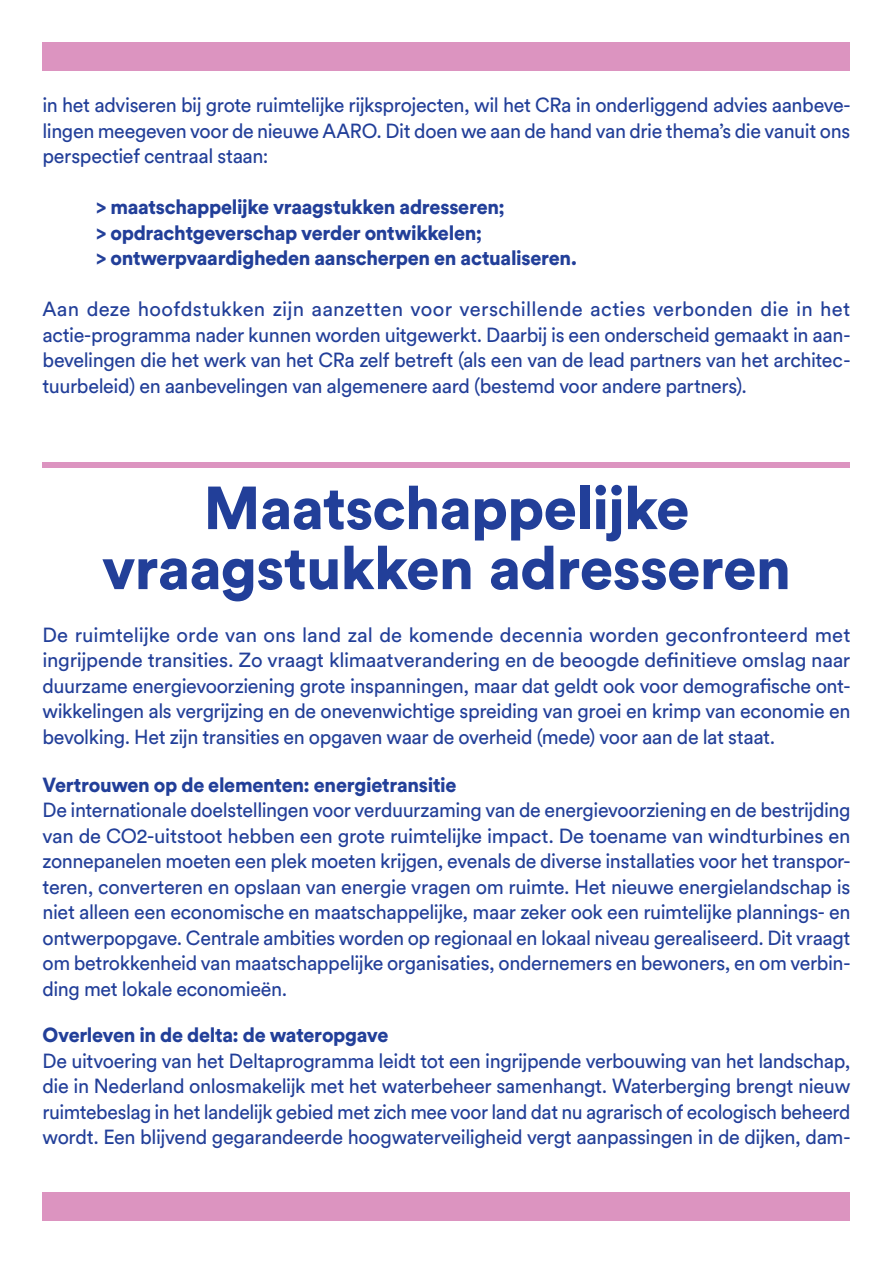
<style>
.page{position:relative;width:893px;height:1263px;background:#fff}
.page>*{position:absolute;margin:0;border:0;box-sizing:border-box;transform-origin:0 0}
.t1{font:900 60px/60px "Circular Std";letter-spacing:-.01em;color:#223f99;text-align:center}
.t2{font:20.25px/25.5px "Circular Std";letter-spacing:-.02em;color:#223f99;text-align:justify}
.t3{font:900 20.25px/25.5px "Circular Std";letter-spacing:-.015em;color:#223f99}
</style>
<div class="page">
<div style="left:43px;top:43px;width:807px;height:28px;background:#dc94c0"></div>
<div style="left:43px;top:1192px;width:807px;height:28px;background:#dc94c0"></div>
<div style="left:43px;top:462px;width:807px;height:5px;background:#dc94c0"></div>
<p class="t2" style="left:43px;top:92px;width:809px">in het adviseren bij grote ruimtelijke rijksprojecten, wil het CRa in onderliggend advies aanbeve&shy;lingen meegeven voor de nieuwe AARO. Dit doen we aan de hand van drie thema’s die vanuit ons perspectief centraal staan:</p>
<p class="t3" style="left:97px;top:194px;width:482px">&gt; maatschappelijke vraagstukken adresseren;<br>&gt; opdrachtgeverschap verder ontwikkelen;<br>&gt; ontwerpvaardigheden aanscherpen en actualiseren.</p>
<p class="t2" style="left:43px;top:296px;width:809px">Aan deze hoofdstukken zijn aanzetten voor verschillende acties verbonden die in het actie-programma nader kunnen worden uitgewerkt. Daarbij is een onderscheid gemaakt in aan&shy;bevelingen die het werk van het CRa zelf betreft (als een van de lead partners van het architec&shy;tuurbeleid) en aanbevelingen van algemenere aard (bestemd voor andere partners).</p>
<h1 class="t1" style="left:102px;top:477px;width:691px">Maatschappelijke vraagstukken adresseren</h1>
<p class="t2" style="left:43px;top:621px;width:810px">De ruimtelijke orde van ons land zal de komende decennia worden geconfronteerd met ingrijpende transities. Zo vraagt klimaatverandering en de beoogde definitieve omslag naar duurzame energievoorziening grote inspanningen, maar dat geldt ook voor demografische ont&shy;wikkelingen als vergrijzing en de onevenwichtige spreiding van groei en krimp van economie en bevolking. Het zijn transities en opgaven waar de overheid (mede) voor aan de lat staat.</p>
<p class="t3" style="left:43px;top:771px;width:415px">Vertrouwen op de elementen: energietransitie</p>
<p class="t2" style="left:43px;top:797px;width:810px">De internationale doelstellingen voor verduurzaming van de energievoorziening en de bestrijding van de CO2-uitstoot hebben een grote ruimtelijke impact. De toename van windturbines en zonnepanelen moeten een plek moeten krijgen, evenals de diverse installaties voor het transpor&shy;teren, converteren en opslaan van energie vragen om ruimte. Het nieuwe energielandschap is niet alleen een economische en maatschappelijke, maar zeker ook een ruimtelijke plannings- en ontwerpopgave. Centrale ambities worden op regionaal en lokaal niveau gerealiseerd. Dit vraagt om betrokkenheid van maatschappelijke organisaties, ondernemers en bewoners, en om verbin&shy;ding met lokale economieën.</p>
<p class="t3" style="left:43px;top:1022px;width:347px">Overleven in de delta: de wateropgave</p>
<p class="t2" style="left:43px;top:1047px;width:809px">De uitvoering van het Deltaprogramma leidt tot een ingrijpende verbouwing van het landschap, die in Nederland onlosmakelijk met het waterbeheer samenhangt. Waterberging brengt nieuw ruimtebeslag in het landelijk gebied met zich mee voor land dat nu agrarisch of ecologisch beheerd wordt. Een blijvend gegarandeerde hoogwaterveiligheid vergt aanpassingen in de dijken, dam-</p>
</div>
